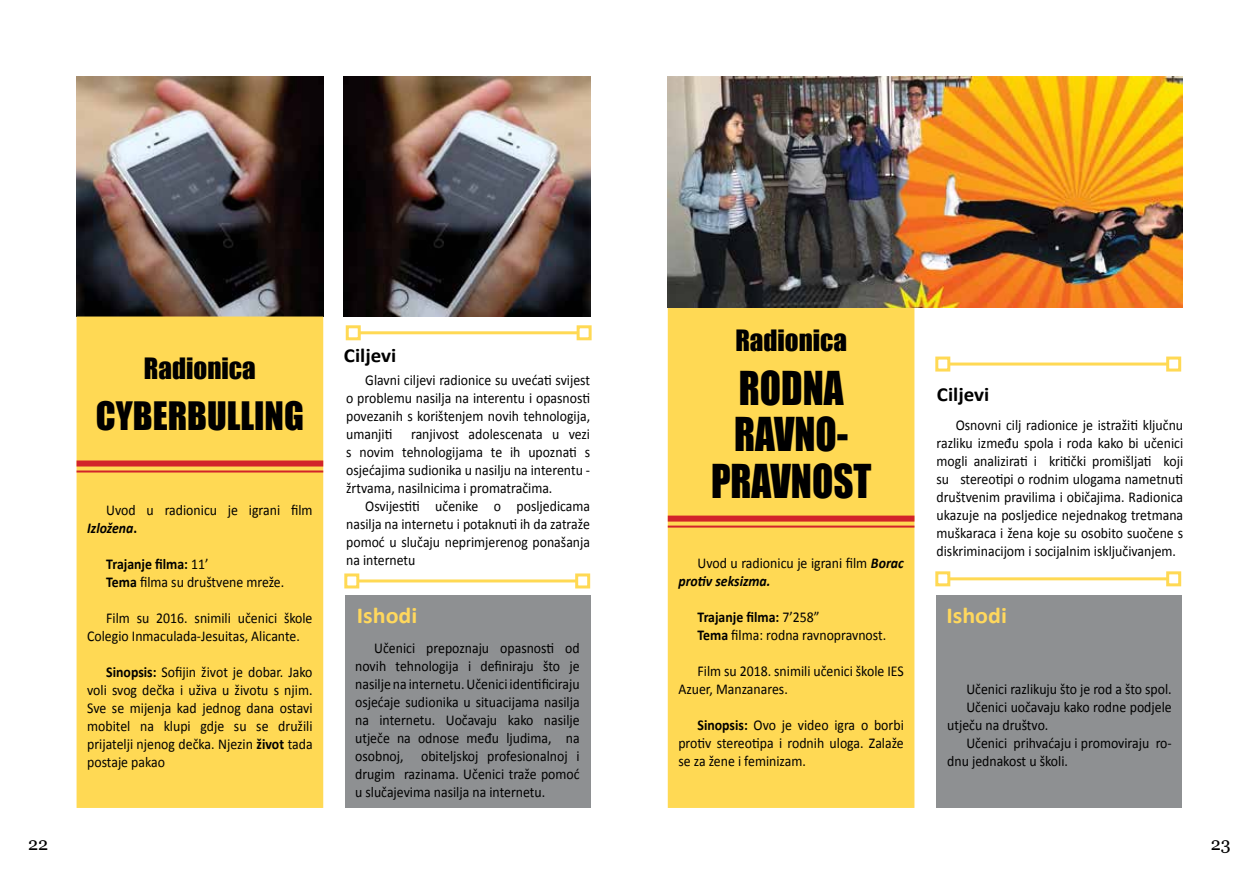
<style>
.page{position:relative;width:1259px;height:893px;background:#fff}
.page>*{position:absolute;margin:0;border:0;box-sizing:border-box;transform-origin:0 0}
.t1{font:42.9px/46.8px "Impact";color:#000;text-align:center;scale:.91 1}
.t2{font:36px "Impact";color:#000}
.t3{font:27px "Impact";color:#000}
.t4{font:700 22.8px "Calibri";color:#ffd85d;scale:1.05 1}
.t5{font:700 19.95px "Calibri";color:#000;scale:1.05 1}
.t6{font:18px "Georgia";color:#000}
.t7{font:15px/18px "Calibri";color:#000;text-align:justify;scale:.92 1}
.s1{font-weight:700;font-style:italic}
.s2{font-weight:700}
</style>
<div class="page">
<div style="left:668px;top:307px;width:246px;height:501px;background:#ffd954"></div>
<img style="left:77px;top:77px;width:246px;height:239px">
<div style="left:77px;top:316px;width:246px;height:492px;background:#ffd954"></div>
<hr style="left:358px;top:579px;width:218px;height:3px;background:#ffd954">
<div style="left:344px;top:573px;width:15px;height:15px;border:3px solid #ffd954"></div>
<div style="left:575px;top:573px;width:15px;height:15px;border:3px solid #ffd954"></div>
<div style="left:345px;top:595px;width:246px;height:213px;background:#8e9092"></div>
<hr style="left:359px;top:331px;width:219px;height:3px;background:#ffd954">
<div style="left:346px;top:325px;width:15px;height:15px;border:3px solid #ffd954"></div>
<div style="left:576px;top:325px;width:15px;height:15px;border:3px solid #ffd954"></div>
<img style="left:344px;top:77px;width:246px;height:239px">
<hr style="left:949px;top:363px;width:218px;height:3px;background:#ffd954">
<div style="left:935px;top:357px;width:15px;height:15px;border:3px solid #ffd954"></div>
<div style="left:1166px;top:357px;width:15px;height:15px;border:3px solid #ffd954"></div>
<hr style="left:949px;top:577px;width:218px;height:3px;background:#ffd954">
<div style="left:935px;top:571px;width:15px;height:15px;border:3px solid #ffd954"></div>
<div style="left:1166px;top:571px;width:15px;height:15px;border:3px solid #ffd954"></div>
<div style="left:936px;top:595px;width:246px;height:213px;background:#8e9092"></div>
<img style="left:668px;top:77px;width:514px;height:230px">
<div style="left:77px;top:460px;width:246px;height:6px;background:#d2232a"></div>
<hr style="left:77px;top:470px;width:246px;height:2px;background:#d2232a">
<div style="left:668px;top:516px;width:246px;height:6px;background:#d2232a"></div>
<hr style="left:668px;top:526px;width:246px;height:2px;background:#d2232a">
<h3 class="t3" style="left:144px;top:347px;width:113px">Radionica</h3>
<h2 class="t2" style="left:96px;top:387px;width:209px">CYBERBULLING</h2>
<p class="t7" style="left:87px;top:500px;width:246px;text-indent:19px">Uvod u radionicu je igrani film<br><span class="s1">Izložena</span><span class="s2">.</span></p>
<p class="t7" style="left:106px;top:554px;width:195px"><span class="s2">Trajanje filma:</span> 11’<br><span class="s2">Tema</span> filma su društvene mreže.</p>
<p class="t7" style="left:87px;top:608px;width:246px;text-indent:19px">Film su 2016. snimili učenici škole<br>Colegio Inmaculada-Jesuitas, Alicante.</p>
<p class="t7" style="left:87px;top:662px;width:246px;text-indent:19px"><span class="s2">Sinopsis:</span> Sofijin život je dobar. Jako voli svog dečka i uživa u životu s njim.<br>Sve se mijenja kad jednog dana ostavi mobitel na klupi gdje su se družili prijatelji njenog dečka. Njezin <span class="s2">život</span> tada postaje pakao</p>
<h3 class="t5" style="left:344px;top:341px;width:51px">Ciljevi</h3>
<p class="t7" style="left:346px;top:370px;width:267px;text-indent:19px">Glavni ciljevi radionice su uvećati svijest o problemu nasilja na interentu i opasnosti povezanih s korištenjem novih tehnologija, umanjiti ranjivost adolescenata u vezi s novim tehnologijama te ih upoznati s osjećajima sudionika u nasilju na interentu - žrtvama, nasilnicima i promatračima.</p>
<p class="t7" style="left:346px;top:496px;width:267px;text-indent:19px">Osvijestiti učenike o posljedicama nasilja na internetu i potaknuti ih da zatraže pomoć u slučaju neprimjerenog ponašanja na internetu</p>
<h3 class="t4" style="left:357px;top:599px;width:59px">Ishodi</h3>
<p class="t7" style="left:355px;top:639px;width:246px;text-indent:19px">Učenici prepoznaju opasnosti od novih tehnologija i definiraju što je nasilje na internetu. Učenici identificiraju osjećaje sudionika u situacijama nasilja na internetu. Uočavaju kako nasilje utječe na odnose među ljudima, na osobnoj, obiteljskoj profesionalnoj i drugim razinama. Učenici traže pomoć u slučajevima nasilja na internetu.</p>
<h3 class="t3" style="left:735px;top:320px;width:113px">Radionica</h3>
<h1 class="t1" style="left:711px;top:363px;width:178px">RODNA<br>RAVNO-<br>PRAVNOST</h1>
<p class="t7" style="left:678px;top:554px;width:246px;text-indent:19px">Uvod u radionicu je igrani film <span class="s1">Borac protiv seksizma.</span></p>
<p class="t7" style="left:697px;top:608px;width:207px"><span class="s2">Trajanje filma:</span> 7’258”<br><span class="s2">Tema</span> filma: rodna ravnopravnost.</p>
<p class="t7" style="left:678px;top:662px;width:246px;text-indent:19px">Film su 2018. snimili učenici škole IES<br>Azuer, Manzanares.</p>
<p class="t7" style="left:678px;top:716px;width:246px;text-indent:19px"><span class="s2">Sinopsis:</span> Ovo je video igra o borbi protiv stereotipa i rodnih uloga. Zalaže se za žene i feminizam.</p>
<h3 class="t5" style="left:937px;top:380px;width:51px">Ciljevi</h3>
<p class="t7" style="left:936px;top:416px;width:269px;text-indent:19px">Osnovni cilj radionice je istražiti ključnu razliku između spola i roda kako bi učenici mogli analizirati i kritički promišljati koji su stereotipi o rodnim ulogama nametnuti društvenim pravilima i običajima. Radionica ukazuje na posljedice nejednakog tretmana muškaraca i žena koje su osobito suočene s diskriminacijom i socijalnim isključivanjem.</p>
<h3 class="t4" style="left:946px;top:599px;width:59px">Ishodi</h3>
<p class="t7" style="left:966px;top:679px;width:225px">Učenici razlikuju što je rod a što spol.</p>
<p class="t7" style="left:966px;top:697px;width:225px">Učenici uočavaju kako rodne podjele</p>
<p class="t7" style="left:947px;top:715px;width:112px">utječu na društvo.</p>
<p class="t7" style="left:966px;top:733px;width:225px">Učenici prihvaćaju i promoviraju ro-</p>
<p class="t7" style="left:947px;top:751px;width:133px">dnu jednakost u školi.</p>
<p class="t6" style="left:28px;top:833px;width:22px">22</p>
<p class="t6" style="left:1210px;top:833px;width:21px">23</p>
</div>
